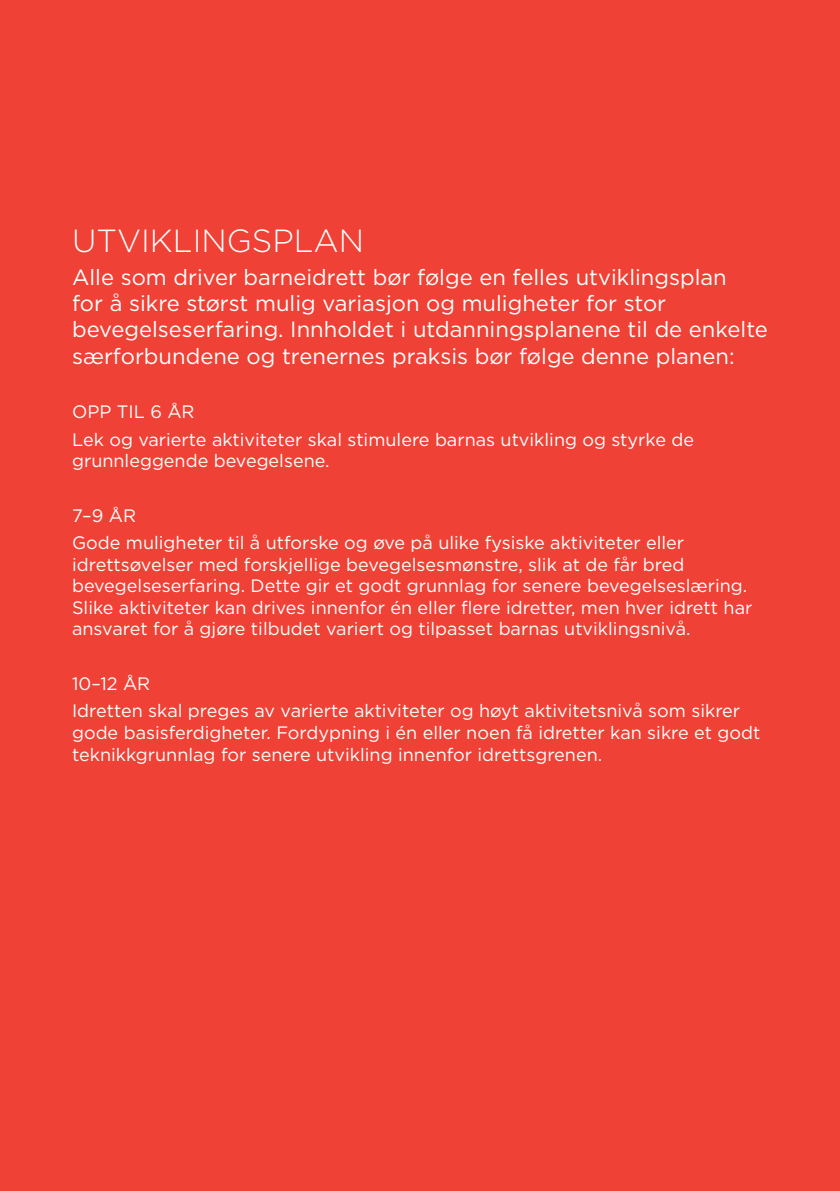
<style>
.page{position:relative;width:840px;height:1191px;background:#fff}
.page>*{position:absolute;margin:0;border:0;box-sizing:border-box;transform-origin:0 0}
.t1{font:300 32px "Gotham";color:#fff}
.t2{font:22px/26.4px "Gotham";color:#fff}
.t3{font:18px/21.6px "Gotham";color:#fff}
</style>
<div class="page">
<div style="left:0;top:0;width:839px;height:1191px;background:#ef4135"></div>
<h1 class="t1" style="left:72px;top:221px;width:293px">UTVIKLINGSPLAN</h1>
<p class="t2" style="left:72px;top:263px;width:697px">Alle som driver barneidrett bør følge en felles utviklingsplan<br>for å sikre størst mulig variasjon og muligheter for stor bevegelseserfaring. Innholdet i utdanningsplanene til de enkelte særforbundene og trenernes praksis bør følge denne planen:</p>
<p class="t3" style="left:72px;top:398px;width:623px;line-height:27.2px">OPP TIL 6 ÅR<br>Lek og varierte aktiviteter skal stimulere barnas utvikling og styrke de</p>
<p class="t3" style="left:72px;top:449px;width:259px">grunnleggende bevegelsene.</p>
<p class="t3" style="left:72px;top:501px;width:613px;line-height:27.2px">7–9 ÅR<br>Gode muligheter til å utforske og øve på ulike fysiske aktiviteter eller</p>
<p class="t3" style="left:72px;top:553px;width:681px">idrettsøvelser med forskjellige bevegelsesmønstre, slik at de får bred bevegelseserfaring. Dette gir et godt grunnlag for senere bevegelseslæring.<br>Slike aktiviteter kan drives innenfor én eller flere idretter, men hver idrett har ansvaret for å gjøre tilbudet variert og tilpasset barnas utviklingsnivå.</p>
<p class="t3" style="left:72px;top:669px;width:669px;line-height:27.2px">10–12 ÅR<br>Idretten skal preges av varierte aktiviteter og høyt aktivitetsnivå som sikrer</p>
<p class="t3" style="left:72px;top:721px;width:689px">gode basisferdigheter. Fordypning i én eller noen få idretter kan sikre et godt teknikkgrunnlag for senere utvikling innenfor idrettsgrenen.</p>
</div>
